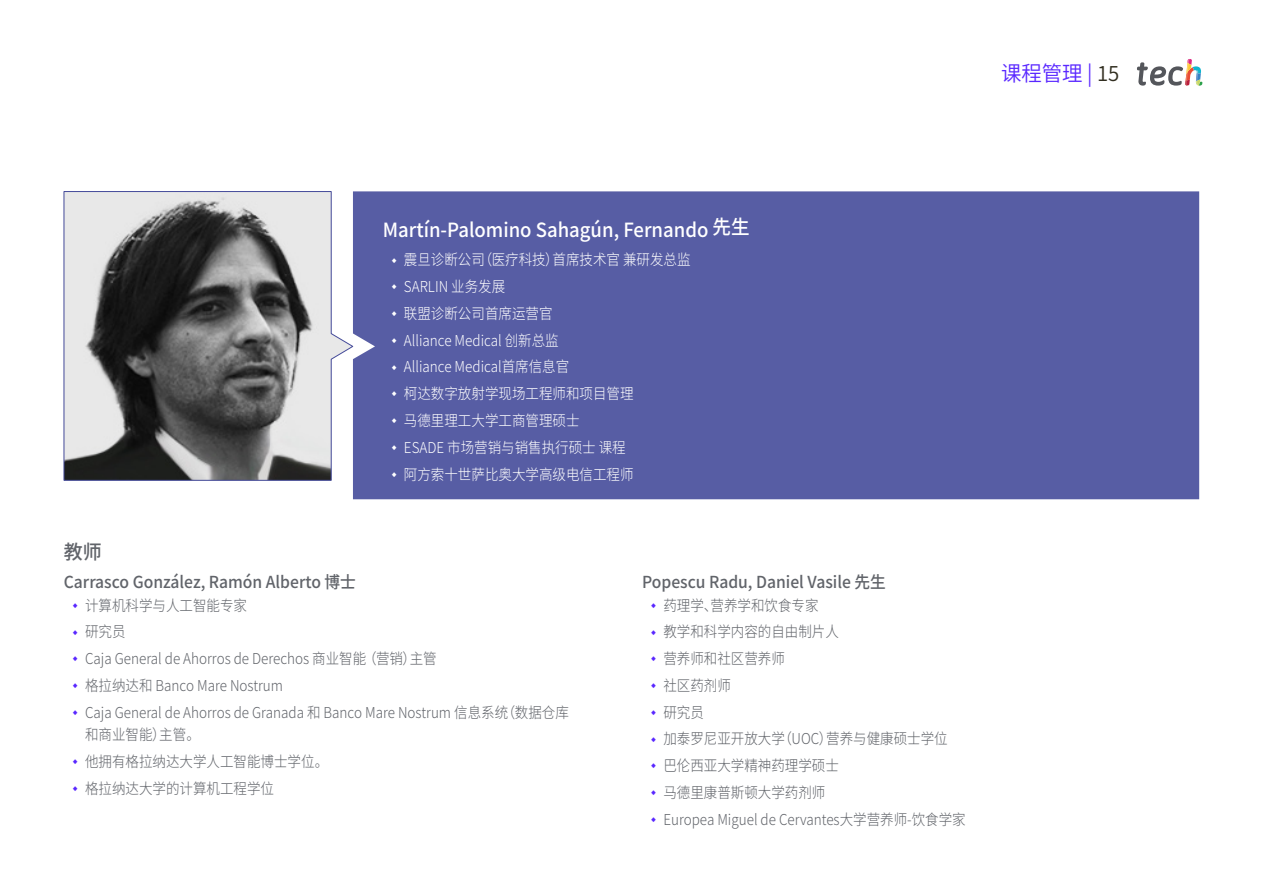
<style>
.page{position:relative;width:1263px;height:893px;background:#fff}
.page>*{position:absolute;margin:0;border:0;box-sizing:border-box;transform-origin:0 0}
.t1{font:21px "Source Han Sans CN";color:#5927ff}
.t2{font:500 19.5px "Source Han Sans CN";color:#fff;scale:.95 1}
.t3{font:500 19.5px "Source Han Sans CN";color:#61646a}
.t4{font:500 16.5px "Source Han Sans CN";color:#61646a;scale:.95 1}
.t5{font:300 15px/26.7px "Source Han Sans CN";color:#61646a;scale:.9 1}
.t6{font:300 15px/26.7px "Source Han Sans CN";color:#fff;scale:.9 1}
.s1{color:#312e20}
</style>
<div class="page">
<div style="left:353px;top:191px;width:846px;height:308px;background:#575da4"></div>
<svg style="left:64px;top:191px;width:289px;height:290px;background:#8a8a8b"></svg>
<svg style="left:1137px;top:59px;width:65px;height:27px"></svg>
<svg style="left:392px;top:258px;width:5px;height:5px"></svg>
<svg style="left:392px;top:285px;width:5px;height:5px"></svg>
<svg style="left:392px;top:311px;width:5px;height:5px"></svg>
<svg style="left:392px;top:338px;width:5px;height:5px"></svg>
<svg style="left:392px;top:365px;width:5px;height:5px"></svg>
<svg style="left:392px;top:392px;width:5px;height:5px"></svg>
<svg style="left:392px;top:418px;width:5px;height:5px"></svg>
<svg style="left:392px;top:445px;width:5px;height:5px"></svg>
<svg style="left:392px;top:472px;width:5px;height:5px"></svg>
<h1 class="t1" style="left:1001px;top:61px;width:120px">课程管理 | <span class="s1">15</span></h1>
<h2 class="t2" style="left:383px;top:219px;width:388px">Martín-Palomino Sahagún, Fernando 先生</h2>
<p class="t6" style="left:404px;top:247px;width:320px">震旦诊断公司（医疗科技）首席技术官兼研发总监<br>SARLIN 业务发展<br>联盟诊断公司首席运营官<br>Alliance Medical 创新总监<br>Alliance Medical首席信息官<br>柯达数字放射学现场工程师和项目管理<br>马德里理工大学工商管理硕士<br>ESADE 市场营销与销售执行硕士 课程<br>阿方索十世萨比奥大学高级电信工程师</p>
<h2 class="t3" style="left:64px;top:541px;width:39px">教师</h2>
<p class="t4" style="left:64px;top:573px;width:309px">Carrasco González, Ramón Alberto 博士</p>
<p class="t5" style="left:85px;top:592px;width:539px">计算机科学与人工智能专家<br>研究员<br>Caja General de Ahorros de Derechos 商业智能 （营销）主管<br>格拉纳达和 Banco Mare Nostrum<br>Caja General de Ahorros de Granada 和 Banco Mare Nostrum 信息系统（数据仓库</p>
<p class="t5" style="left:85px;top:722px;width:272px">和商业智能）主管。<br>他拥有格拉纳达大学人工智能博士学位。格拉纳达大学的计算机工程学位</p>
<p class="t4" style="left:642px;top:573px;width:258px">Popescu Radu, Daniel Vasile 先生</p>
<p class="t5" style="left:663px;top:592px;width:337px">药理学、营养学和饮食专家<br>教学和科学内容的自由制片人<br>营养师和社区营养师<br>社区药剂师<br>研究员<br>加泰罗尼亚开放大学（UOC）营养与健康硕士学位<br>巴伦西亚大学精神药理学硕士<br>马德里康普斯顿大学药剂师<br>Europea Miguel de Cervantes大学营养师-饮食学家</p>
</div>
